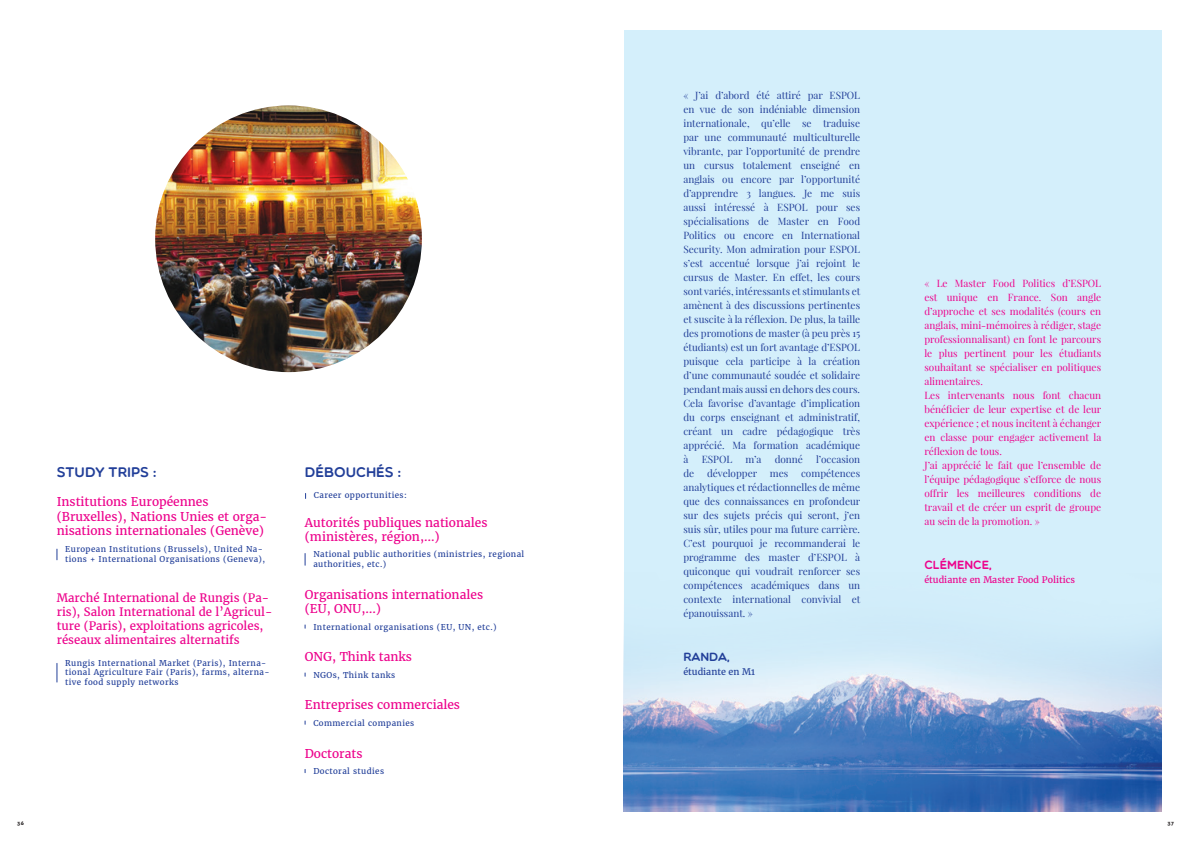
<style>
.page{position:relative;width:1191px;height:842px;background:#fff}
.page>*{position:absolute;margin:0;border:0;box-sizing:border-box;transform-origin:0 0}
.t1{font:14px "Multicolore";color:#223f99}
.t2{font:12px/14.4px "Merriweather";color:#ed028c}
.t3{font:12px "Multicolore";color:#ed028c}
.t4{font:12px "Multicolore";color:#223f99}
.t5{font:11.5px/13.8px "Merriweather";color:#ed028c}
.t6{font:10px/14px "Playfair Display";color:#223f99;text-align:justify}
.t7{font:10px/14px "Playfair Display";color:#ed028c}
.t8{font:9px "Merriweather";color:#ed028c}
.t9{font:9px "Merriweather";color:#223f99}
.t10{font:8px/9.6px "Merriweather";letter-spacing:.05em;color:#223f99}
.t11{font:700 6px "Neutra Text";color:#231f20}
</style>
<div class="page">
<div style="left:624px;top:30px;width:537px;height:781px;background:#d4effb"></div>
<img style="left:624px;top:641px;width:537px;height:170px">
<img style="left:155px;top:105px;width:267px;height:267px;border-radius:133px">
<svg style="left:57px;top:663px;width:1px;height:19px"></svg>
<svg style="left:305px;top:553px;width:1px;height:12px"></svg>
<h1 class="t1" style="left:57px;top:463px;width:101px">STUDY TRIPS :</h1>
<h1 class="t1" style="left:305px;top:463px;width:98px">DÉBOUCHÉS :</h1>
<p class="t10" style="left:314px;top:490px;width:94px">Career opportunities:</p>
<p class="t2" style="left:57px;top:495px;width:212px">Institutions Européennes (Bruxelles), Nations Unies et orga&shy;nisations internationales (Genève)</p>
<p class="t2" style="left:305px;top:515px;width:184px">Autorités publiques nationales (ministères, région,…)</p>
<p class="t10" style="left:65px;top:544px;width:201px">European Institutions (Brussels), United Na&shy;tions + International Organisations (Geneva),</p>
<p class="t10" style="left:313px;top:550px;width:212px">National public authorities (ministries, regional authorities, etc.)</p>
<p class="t5" style="left:57px;top:591px;width:217px">Marché International de Rungis (Pa&shy;ris), Salon International de l’Agricul&shy;ture (Paris), exploitations agricoles, réseaux alimentaires alternatifs</p>
<p class="t10" style="left:65px;top:658px;width:206px">Rungis International Market (Paris), Interna&shy;tional Agriculture Fair (Paris), farms, alterna&shy;tive food supply networks</p>
<p class="t2" style="left:305px;top:587px;width:180px">Organisations internationales (EU, ONU,…)</p>
<p class="t2" style="left:305px;top:649px;width:109px">ONG, Think tanks</p>
<p class="t2" style="left:305px;top:697px;width:157px">Entreprises commerciales</p>
<p class="t2" style="left:305px;top:746px;width:59px">Doctorats</p>
<p class="t10" style="left:313px;top:622px;width:185px">International organisations (EU, UN, etc.)</p>
<p class="t10" style="left:313px;top:670px;width:83px">NGOs, Think tanks</p>
<p class="t10" style="left:313px;top:718px;width:102px">Commercial companies</p>
<p class="t10" style="left:313px;top:766px;width:72px">Doctoral studies</p>
<p class="t6" style="left:683px;top:88px;width:178px">« J’ai d’abord été attiré par ESPOL en vue de son indéniable dimension internationale, qu’elle se traduise par une communauté multiculturelle vibrante, par l’opportunité de prendre un cursus totalement enseigné en anglais ou encore par l’opportunité d’apprendre 3 langues. Je me suis aussi intéressé à ESPOL pour ses spécialisations de Master en Food Politics ou encore en International Security. Mon admiration pour ESPOL s’est accentué lorsque j’ai rejoint le cursus de Master. En effet, les cours sont variés, intéressants et stimulants et amènent à des discussions pertinentes et suscite à la réflexion. De plus, la taille des promotions de master (à peu près 15 étudiants) est un fort avantage d’ESPOL puisque cela participe à la création d’une communauté soudée et solidaire pendant mais aussi en dehors des cours.<br>Cela favorise d’avantage d’implication du corps enseignant et administratif, créant un cadre pédagogique très apprécié. Ma formation académique à</p>
<p class="t6" style="left:701px;top:452px;width:32px">ESPOL</p>
<p class="t6" style="left:745px;top:452px;width:17px">m’a</p>
<p class="t6" style="left:774px;top:452px;width:30px">donné</p>
<p class="t6" style="left:816px;top:452px;width:46px">l’occasion</p>
<p class="t6" style="left:683px;top:466px;width:178px;text-indent:118px">compétences analytiques et rédactionnelles de même que des connaissances en profondeur sur des sujets précis qui seront, j’en suis sûr, utiles pour ma future carrière.<br>C’est pourquoi je recommanderai le programme des master d’ESPOL à quiconque qui voudrait renforcer ses compétences académiques dans un contexte international convivial et épanouissant. »</p>
<p class="t6" style="left:683px;top:466px;width:12px">de</p>
<p class="t6" style="left:707px;top:466px;width:52px">développer</p>
<p class="t6" style="left:770px;top:466px;width:20px">mes</p>
<p class="t4" style="left:683px;top:649px;width:48px">RANDA,</p>
<p class="t9" style="left:683px;top:665px;width:73px">étudiante en M1</p>
<p class="t7" style="left:924px;top:276px;width:178px">« Le Master Food Politics d’ESPOL est unique en France. Son angle d’approche et ses modalités (cours en anglais, mini-mémoires à rédiger, stage professionnalisant) en font le parcours le plus pertinent pour les étudiants souhaitant se spécialiser en politiques alimentaires.<br>Les intervenants nous font chacun bénéficier de leur expertise et de leur expérience ; et nous incitent à échanger en classe pour engager activement la réflexion de tous.<br>J’ai apprécié le fait que l’ensemble de l’équipe pédagogique s’efforce de nous offrir les meilleures conditions de travail et de créer un esprit de groupe au sein de la promotion. »</p>
<p class="t3" style="left:924px;top:557px;width:69px">CLÉMENCE,</p>
<p class="t8" style="left:924px;top:573px;width:152px">étudiante en Master Food Politics</p>
<p class="t11" style="left:17px;top:819px;width:8px">36</p>
<p class="t11" style="left:1167px;top:819px;width:8px">37</p>
</div>
